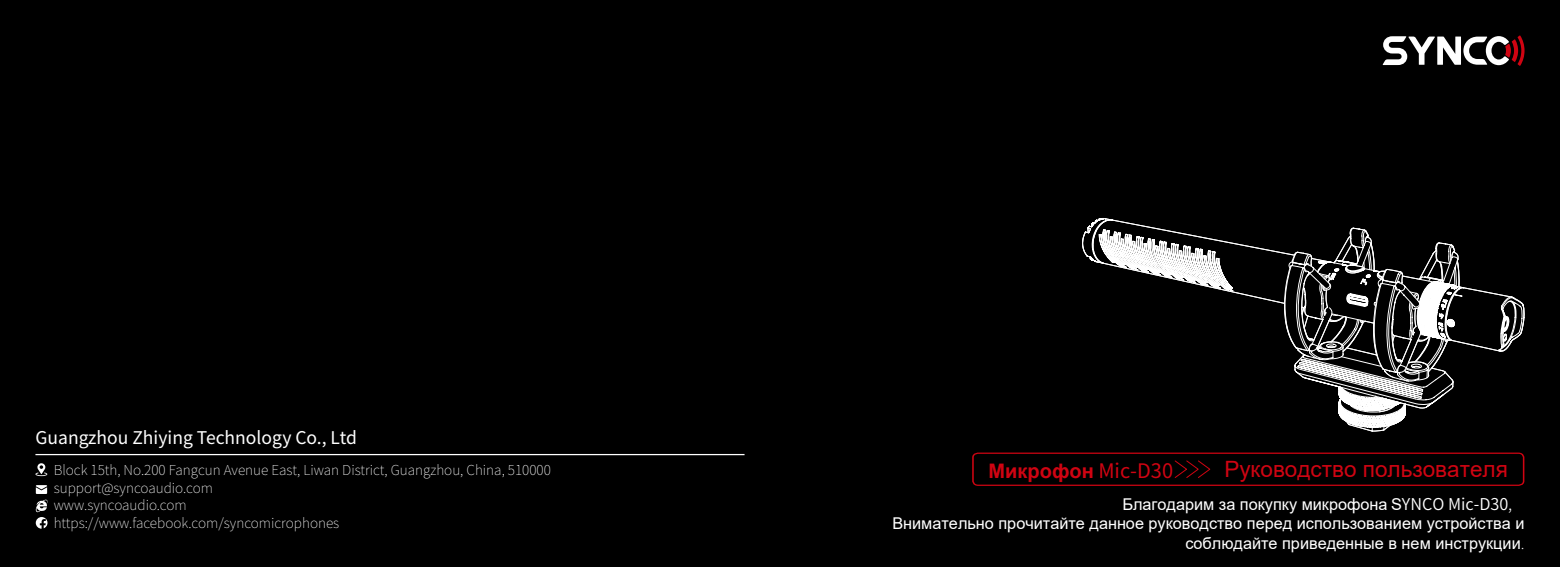
<style>
.page{position:relative;width:1560px;height:567px;background:#fff}
.page>*{position:absolute;margin:0;border:0;box-sizing:border-box;transform-origin:0 0}
.t1{font:22.5px "Arial";color:#d00412}
.t2{font:700 20px "Arial";color:#d00412}
.t3{font:17.5px "Source Han Sans";color:#fff}
.t4{font:16.25px "Arial";color:#fff}
.t5{font:200 13.75px/17.5px "Source Han Sans";color:#fff}
.s1{font-family:"Source Han Sans";font-weight:400}
.s2{font-family:"Source Han Sans"}
.s3{font-family:"Source Han Sans";font-weight:300}
.s4{font-family:"Source Han Sans";font-weight:200}
</style>
<div class="page">
<div style="left:0;top:0;width:1559px;height:567px;background:#000"></div>
<svg style="left:1382px;top:35px;width:142px;height:31px"></svg>
<div style="left:972px;top:452px;width:551px;height:34px;border:1px solid #d00412;border-radius:5px"></div>
<svg style="left:1174px;top:460px;width:36px;height:18px"></svg>
<hr style="left:35px;top:454px;width:709px;height:1px;background:#fff">
<svg style="left:35px;top:463px;width:12px;height:13px"></svg>
<svg style="left:35px;top:485px;width:13px;height:44px"></svg>
<svg style="left:1084px;top:218px;width:440px;height:213px"></svg>
<p class="t3" style="left:35px;top:427px;width:323px">Guangzhou Zhiying Technology Co., Ltd</p>
<p class="t5" style="left:54px;top:462px;width:498px">Block 15th, No.200 Fangcun Avenue East, Liwan District, Guangzhou, China, 510000</p>
<h1 class="t1" style="left:1224px;top:454px;width:285px">Руководство пользователя</h1>
<p class="t5" style="left:54px;top:479px;width:287px">support@syncoaudio.com www.syncoaudio.com https://www.facebook.com/syncomicrophones</p>
<h2 class="t2" style="left:988px;top:457px;width:186px">Микрофон <span class="s1">Mic-D30</span></h2>
<p class="t4" style="left:1122px;top:493px;width:391px">Благодарим за покупку микрофона S<span class="s2">YNCO Mic-D30</span><span class="s3">,</span></p>
<p class="t4" style="left:892px;top:512px;width:633px">Внимательно прочитайте данное руководство перед использованием устройства и</p>
<p class="t4" style="left:1185px;top:532px;width:340px">соблюдайте приведенные в нем инструкции<span class="s4">.</span></p>
</div>
